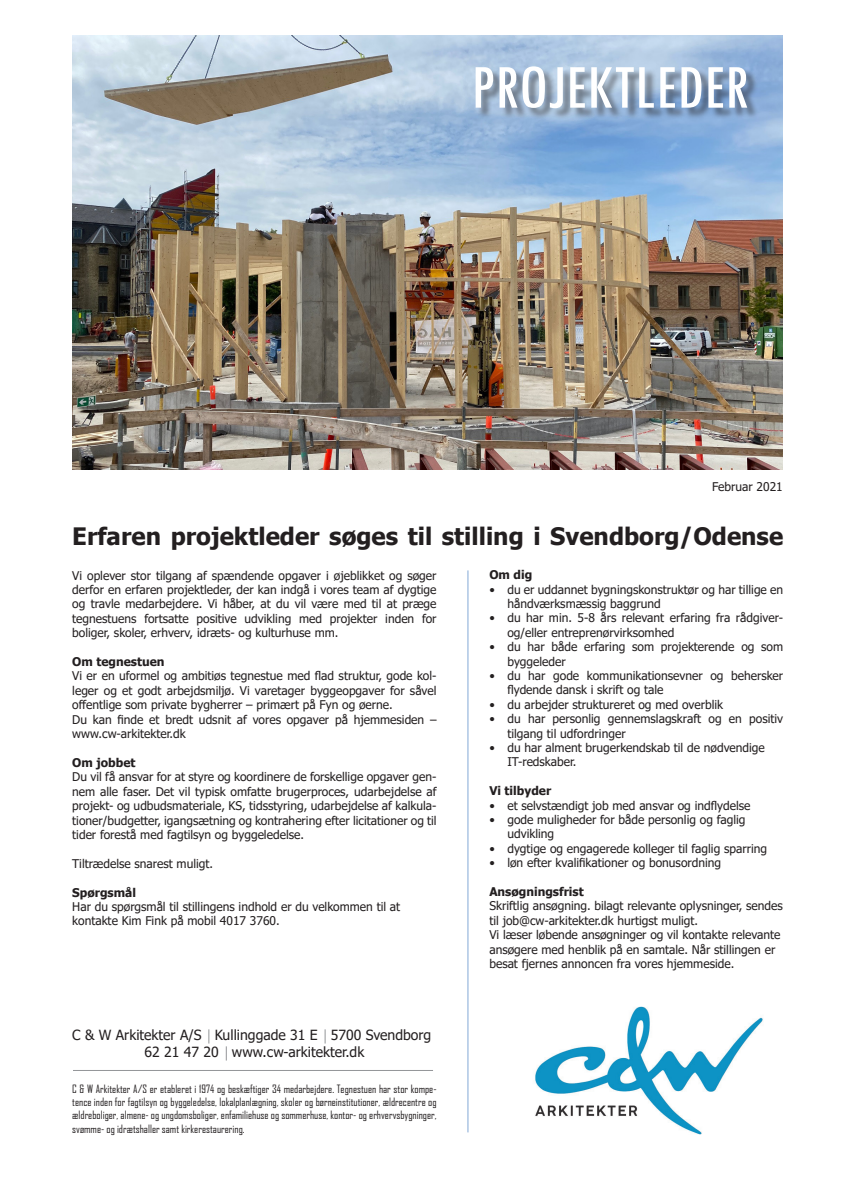
<style>
.page{position:relative;width:842px;height:1191px;background:#fff}
.page>*{position:absolute;margin:0;border:0;box-sizing:border-box;transform-origin:0 0}
.t1{font:condensed 65px "Tw Cen";color:#fff}
.t2{font:700 24px "Tahoma";color:#231f20}
.t3{font:14px "Tahoma";color:#231f20}
.t4{font:12px/14.4px "Tahoma";color:#231f20}
.t5{font:700 12px "Tahoma";color:#231f20}
.t6{font:11px/13.2px "Agency FB";color:#231f20;text-align:justify}
</style>
<div class="page">
<img style="left:72px;top:35px;width:711px;height:434px">
<img style="left:535px;top:1006px;width:228px;height:129px">
<div style="left:477px;top:68px;width:282px;height:52px;background:#231f20;opacity:.5"></div>
<hr style="left:468px;top:570px;width:1px;height:562px;background:#82a8d6">
<svg style="left:208px;top:1029px;width:1px;height:14px"></svg>
<svg style="left:325px;top:1029px;width:1px;height:14px"></svg>
<svg style="left:226px;top:1046px;width:1px;height:14px"></svg>
<hr style="left:73px;top:1070px;width:360px;height:1px;background:#939598">
<p class="t1" style="left:471px;top:48px;width:279px">PROJEKTLEDER</p>
<p class="t4" style="left:712px;top:480px;width:72px">Februar 2021</p>
<p class="t2" style="left:72px;top:519px;width:712px">Erfaren projektleder søges til stilling i Svendborg/Odense</p>
<p class="t4" style="left:72px;top:569px;width:366px;text-align:justify">Vi oplever stor tilgang af spændende opgaver i øjeblikket og søger derfor en erfaren projektleder, der kan indgå i vores team af dygtige og travle medarbejdere. Vi håber, at du vil være med til at præge tegnestuens fortsatte positive udvikling med projekter inden for boliger, skoler, erhverv, idræts- og kulturhuse mm.</p>
<p class="t5" style="left:72px;top:653px;width:94px">Om tegnestuen</p>
<p class="t4" style="left:72px;top:669px;width:366px;text-align:justify">Vi er en uformel og ambitiøs tegnestue med flad struktur, gode kol&shy;leger og et godt arbejdsmiljø. Vi varetager byggeopgaver for såvel offentlige som private bygherrer – primært på Fyn og øerne.</p>
<p class="t4" style="left:72px;top:713px;width:366px">Du kan finde et bredt udsnit af vores opgaver på hjemmesiden – www.cw-arkitekter.dk</p>
<p class="t5" style="left:72px;top:754px;width:65px">Om jobbet</p>
<p class="t4" style="left:72px;top:770px;width:366px;text-align:justify">Du vil få ansvar for at styre og koordinere de forskellige opgaver gen&shy;nem alle faser. Det vil typisk omfatte brugerproces, udarbejdelse af projekt- og udbudsmateriale, KS, tidsstyring, udarbejdelse af kalkula&shy;tioner/budgetter, igangsætning og kontrahering efter licitationer og til tider forestå med fagtilsyn og byggeledelse.</p>
<p class="t4" style="left:72px;top:857px;width:142px">Tiltrædelse snarest muligt.</p>
<p class="t5" style="left:72px;top:883px;width:65px">Spørgsmål</p>
<p class="t4" style="left:72px;top:900px;width:329px">Har du spørgsmål til stillingens indhold er du velkommen til at kontakte Kim Fink på mobil 4017 3760.</p>
<p class="t3" style="left:72px;top:1025px;width:360px">C &amp; W Arkitekter A/S Kullinggade 31 E 5700 Svendborg</p>
<p class="t3" style="left:145px;top:1042px;width:221px">62 21 47 20 www.cw-arkitekter.dk</p>
<p class="t6" style="left:72px;top:1082px;width:366px">C &amp; W Arkitekter A/S er etableret i 1974 og beskæftiger 34 medarbejdere. Tegnestuen har stor kompe&shy;tence inden for fagtilsyn og byggeledelse, lokalplanlægning, skoler og børneinstitutioner, ældrecentre og ældreboliger, almene- og ungdomsboliger, enfamiliehuse og sommerhuse, kontor- og erhvervsbygninger, svømme- og idrætshaller samt kirkerestaurering.</p>
<p class="t5" style="left:489px;top:566px;width:44px">Om dig</p>
<p class="t4" style="left:507px;top:582px;width:277px;text-indent:-18px">• du er uddannet bygningskonstruktør og har tillige en håndværksmæssig baggrund</p>
<p class="t4" style="left:507px;top:611px;width:277px;text-indent:-18px">• du har min. 5-8 års relevant erfaring fra rådgiver&shy;og/eller entreprenørvirksomhed</p>
<p class="t4" style="left:507px;top:640px;width:277px;text-indent:-18px">• du har både erfaring som projekterende og som byggeleder</p>
<p class="t4" style="left:507px;top:669px;width:277px;text-indent:-18px">• du har gode kommunikationsevner og behersker flydende dansk i skrift og tale</p>
<p class="t4" style="left:489px;top:698px;width:235px">• du arbejder struktureret og med overblik</p>
<p class="t4" style="left:507px;top:712px;width:277px;text-indent:-18px">• du har personlig gennemslagskraft og en positiv tilgang til udfordringer</p>
<p class="t4" style="left:507px;top:741px;width:259px;text-indent:-18px">• du har alment brugerkendskab til de nødvendige<br>IT-redskaber.</p>
<p class="t5" style="left:489px;top:782px;width:63px">Vi tilbyder</p>
<p class="t4" style="left:489px;top:798px;width:262px">• et selvstændigt job med ansvar og indflydelse</p>
<p class="t4" style="left:507px;top:813px;width:240px;text-indent:-18px">• gode muligheder for både personlig og faglig udvikling</p>
<p class="t4" style="left:489px;top:842px;width:279px">• dygtige og engagerede kolleger til faglig sparring</p>
<p class="t4" style="left:489px;top:856px;width:233px">• løn efter kvalifikationer og bonusordning</p>
<p class="t5" style="left:489px;top:883px;width:96px">Ansøgningsfrist</p>
<p class="t4" style="left:489px;top:899px;width:295px">Skriftlig ansøgning. bilagt relevante oplysninger, sendes til job@cw-arkitekter.dk hurtigst muligt.</p>
<p class="t4" style="left:489px;top:928px;width:293px">Vi læser løbende ansøgninger og vil kontakte relevante ansøgere med henblik på en samtale. Når stillingen er besat fjernes annoncen fra vores hjemmeside.</p>
</div>
